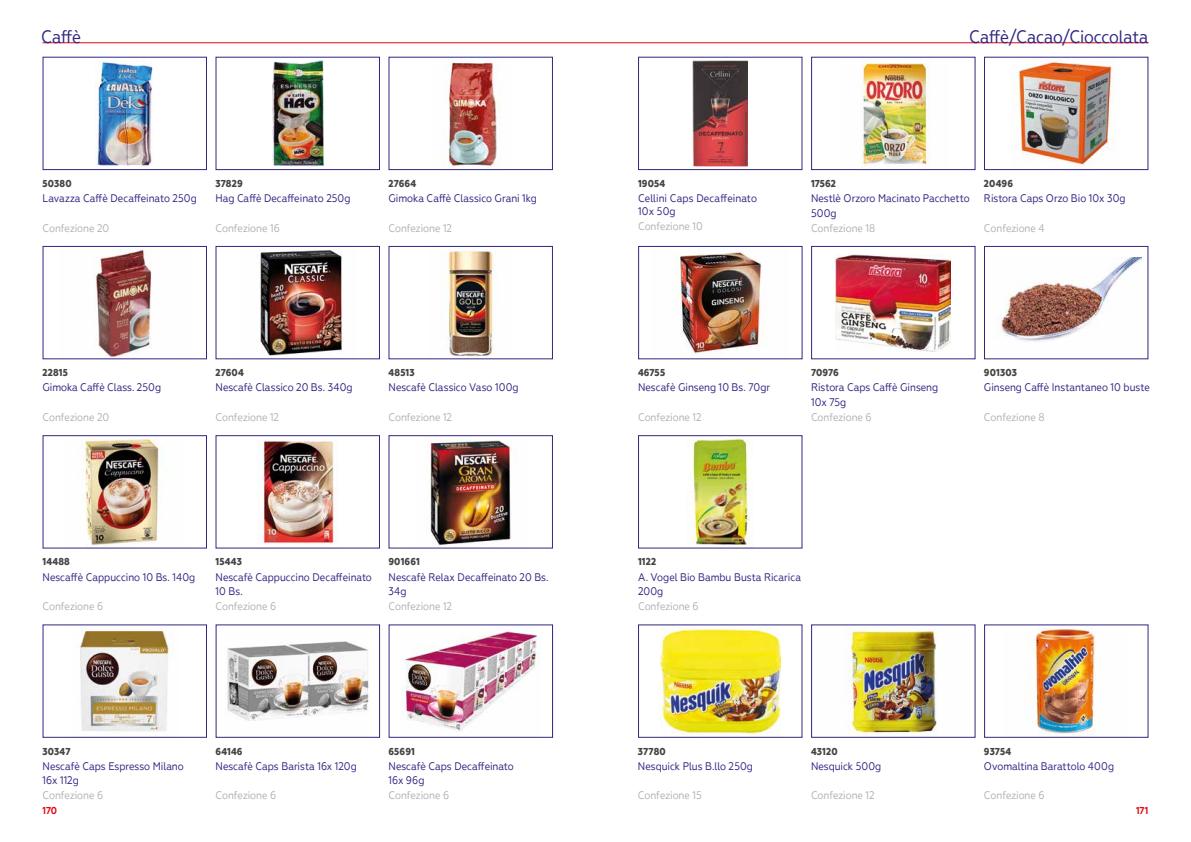
<style>
.page{position:relative;width:1191px;height:842px;background:#fff}
.page>*{position:absolute;margin:0;border:0;box-sizing:border-box;transform-origin:0 0}
.t1{font:18px "Geometria Narrow";letter-spacing:-.01em;color:#312783}
.t2{font:11px/14.5px "Geometria Narrow";color:#312783}
.t3{font:11px "Geometria Narrow";letter-spacing:-.005em;color:#b3b2b2}
.t4{font:800 10px "Geometria Narrow";letter-spacing:.015em;color:#454444}
.t5{font:700 10px "Geometria Narrow";color:#e30613}
</style>
<div class="page">
<hr style="left:43px;top:43px;width:1105px;height:1px;background:#e30613">
<img style="left:94px;top:249px;width:58px;height:108px">
<div style="left:43px;top:246px;width:164px;height:113px;border:1px solid #312783"></div>
<img style="left:443px;top:59px;width:57px;height:109px">
<div style="left:388px;top:57px;width:165px;height:113px;border:1px solid #312783"></div>
<img style="left:996px;top:257px;width:145px;height:85px">
<div style="left:984px;top:246px;width:164px;height:113px;border:1px solid #312783"></div>
<img style="left:272px;top:61px;width:53px;height:106px">
<div style="left:215px;top:57px;width:165px;height:113px;border:1px solid #312783"></div>
<img style="left:257px;top:440px;width:81px;height:104px">
<div style="left:215px;top:435px;width:165px;height:114px;border:1px solid #312783"></div>
<img style="left:84px;top:438px;width:78px;height:108px">
<div style="left:43px;top:435px;width:164px;height:114px;border:1px solid #312783"></div>
<img style="left:260px;top:249px;width:83px;height:107px">
<div style="left:215px;top:246px;width:165px;height:113px;border:1px solid #312783"></div>
<img style="left:80px;top:630px;width:94px;height:101px">
<div style="left:43px;top:624px;width:164px;height:114px;border:1px solid #312783"></div>
<img style="left:676px;top:251px;width:86px;height:103px">
<div style="left:638px;top:246px;width:164px;height:113px;border:1px solid #312783"></div>
<img style="left:440px;top:248px;width:56px;height:109px">
<div style="left:388px;top:246px;width:165px;height:113px;border:1px solid #312783"></div>
<img style="left:96px;top:61px;width:57px;height:105px">
<div style="left:43px;top:57px;width:164px;height:113px;border:1px solid #312783"></div>
<img style="left:401px;top:626px;width:139px;height:105px">
<div style="left:388px;top:624px;width:165px;height:114px;border:1px solid #312783"></div>
<img style="left:427px;top:437px;width:85px;height:109px">
<div style="left:388px;top:435px;width:165px;height:114px;border:1px solid #312783"></div>
<img style="left:227px;top:641px;width:142px;height:80px">
<div style="left:216px;top:624px;width:164px;height:114px;border:1px solid #312783"></div>
<img style="left:693px;top:61px;width:54px;height:105px">
<div style="left:638px;top:57px;width:164px;height:113px;border:1px solid #312783"></div>
<img style="left:835px;top:254px;width:116px;height:97px">
<div style="left:811px;top:246px;width:164px;height:113px;border:1px solid #312783"></div>
<img style="left:1011px;top:59px;width:104px;height:109px">
<div style="left:984px;top:57px;width:164px;height:113px;border:1px solid #312783"></div>
<img style="left:861px;top:59px;width:69px;height:107px">
<div style="left:811px;top:57px;width:164px;height:113px;border:1px solid #312783"></div>
<img style="left:660px;top:626px;width:120px;height:110px">
<div style="left:638px;top:624px;width:164px;height:114px;border:1px solid #312783"></div>
<img style="left:844px;top:626px;width:93px;height:110px">
<div style="left:811px;top:624px;width:164px;height:114px;border:1px solid #312783"></div>
<img style="left:1026px;top:626px;width:70px;height:110px">
<div style="left:984px;top:624px;width:164px;height:114px;border:1px solid #312783"></div>
<img style="left:686px;top:437px;width:68px;height:110px">
<div style="left:638px;top:435px;width:164px;height:114px;border:1px solid #312783"></div>
<h1 class="t1" style="left:41px;top:26px;width:42px">Caffè</h1>
<h1 class="t1" style="left:969px;top:26px;width:181px">Caffè/Cacao/Cioccolata</h1>
<p class="t4" style="left:43px;top:178px;width:31px">50380</p>
<p class="t2" style="left:43px;top:191px;width:156px">Lavazza Caffè Decaffeinato 250g</p>
<p class="t3" style="left:43px;top:221px;width:68px">Confezione 20</p>
<p class="t4" style="left:215px;top:178px;width:29px">37829</p>
<p class="t2" style="left:215px;top:191px;width:136px">Hag Caffè Decaffeinato 250g</p>
<p class="t3" style="left:215px;top:221px;width:66px">Confezione 16</p>
<p class="t4" style="left:388px;top:178px;width:29px">27664</p>
<p class="t2" style="left:388px;top:191px;width:150px">Gimoka Caffè Classico Grani 1kg</p>
<p class="t3" style="left:388px;top:221px;width:65px">Confezione 12</p>
<p class="t4" style="left:43px;top:367px;width:27px">22815</p>
<p class="t2" style="left:43px;top:380px;width:120px">Gimoka Caffè Class. 250g</p>
<p class="t3" style="left:43px;top:411px;width:68px">Confezione 20</p>
<p class="t4" style="left:215px;top:367px;width:30px">27604</p>
<p class="t2" style="left:215px;top:380px;width:139px">Nescafè Classico 20 Bs. 340g</p>
<p class="t3" style="left:215px;top:411px;width:65px">Confezione 12</p>
<p class="t4" style="left:388px;top:367px;width:28px">48513</p>
<p class="t2" style="left:388px;top:380px;width:132px">Nescafè Classico Vaso 100g</p>
<p class="t3" style="left:388px;top:411px;width:65px">Confezione 12</p>
<p class="t4" style="left:43px;top:556px;width:29px">14488</p>
<p class="t2" style="left:43px;top:570px;width:154px">Nescaffè Cappuccino 10 Bs. 140g</p>
<p class="t3" style="left:43px;top:600px;width:62px">Confezione 6</p>
<p class="t4" style="left:215px;top:556px;width:28px">15443</p>
<p class="t2" style="left:215px;top:570px;width:158px">Nescafè Cappuccino Decaffeinato<br>10 Bs.</p>
<p class="t3" style="left:215px;top:600px;width:62px">Confezione 6</p>
<p class="t4" style="left:388px;top:556px;width:33px">901661</p>
<p class="t2" style="left:388px;top:570px;width:162px">Nescafè Relax Decaffeinato 20 Bs.<br>34g</p>
<p class="t3" style="left:388px;top:600px;width:65px">Confezione 12</p>
<p class="t4" style="left:43px;top:745px;width:29px">30347</p>
<p class="t2" style="left:43px;top:759px;width:143px">Nescafè Caps Espresso Milano<br>16x 112g</p>
<p class="t3" style="left:43px;top:789px;width:62px">Confezione 6</p>
<p class="t4" style="left:215px;top:745px;width:29px">64146</p>
<p class="t2" style="left:215px;top:759px;width:143px">Nescafè Caps Barista 16x 120g</p>
<p class="t3" style="left:215px;top:789px;width:62px">Confezione 6</p>
<p class="t4" style="left:388px;top:745px;width:28px">65691</p>
<p class="t2" style="left:388px;top:759px;width:127px">Nescafè Caps Decaffeinato<br>16x 96g</p>
<p class="t3" style="left:388px;top:789px;width:62px">Confezione 6</p>
<p class="t4" style="left:638px;top:178px;width:29px">19054</p>
<p class="t2" style="left:638px;top:192px;width:120px;line-height:13.2px">Cellini Caps Decaffeinato<br>10x 50g</p>
<p class="t3" style="left:638px;top:220px;width:66px">Confezione 10</p>
<p class="t4" style="left:811px;top:178px;width:27px">17562</p>
<p class="t2" style="left:811px;top:191px;width:160px">Nestlè Orzoro Macinato Pacchetto<br>500g</p>
<p class="t3" style="left:811px;top:221px;width:66px">Confezione 18</p>
<p class="t4" style="left:984px;top:178px;width:31px">20496</p>
<p class="t2" style="left:984px;top:191px;width:143px">Ristora Caps Orzo Bio 10x 30g</p>
<p class="t3" style="left:984px;top:221px;width:62px">Confezione 4</p>
<p class="t4" style="left:638px;top:367px;width:29px">46755</p>
<p class="t2" style="left:638px;top:380px;width:133px">Nescafè Ginseng 10 Bs. 70gr</p>
<p class="t3" style="left:638px;top:411px;width:65px">Confezione 12</p>
<p class="t4" style="left:811px;top:367px;width:29px">70976</p>
<p class="t2" style="left:811px;top:380px;width:129px">Ristora Caps Caffè Ginseng<br>10x 75g</p>
<p class="t3" style="left:811px;top:411px;width:62px">Confezione 6</p>
<p class="t4" style="left:984px;top:367px;width:35px">901303</p>
<p class="t2" style="left:984px;top:380px;width:167px">Ginseng Caffè Instantaneo 10 buste</p>
<p class="t3" style="left:984px;top:411px;width:62px">Confezione 8</p>
<p class="t4" style="left:638px;top:556px;width:20px">1122</p>
<p class="t2" style="left:638px;top:570px;width:164px">A. Vogel Bio Bambu Busta Ricarica<br>200g</p>
<p class="t3" style="left:638px;top:600px;width:62px">Confezione 6</p>
<p class="t4" style="left:638px;top:745px;width:29px">37780</p>
<p class="t2" style="left:638px;top:759px;width:117px">Nesquick Plus B.llo 250g</p>
<p class="t3" style="left:638px;top:789px;width:65px">Confezione 15</p>
<p class="t4" style="left:811px;top:745px;width:28px">43120</p>
<p class="t2" style="left:811px;top:759px;width:72px">Nesquick 500g</p>
<p class="t3" style="left:811px;top:789px;width:65px">Confezione 12</p>
<p class="t4" style="left:984px;top:745px;width:29px">93754</p>
<p class="t2" style="left:984px;top:759px;width:132px">Ovomaltina Barattolo 400g</p>
<p class="t3" style="left:984px;top:789px;width:62px">Confezione 6</p>
<p class="t5" style="left:43px;top:804px;width:16px">170</p>
<p class="t5" style="left:1136px;top:804px;width:14px">171</p>
</div>
